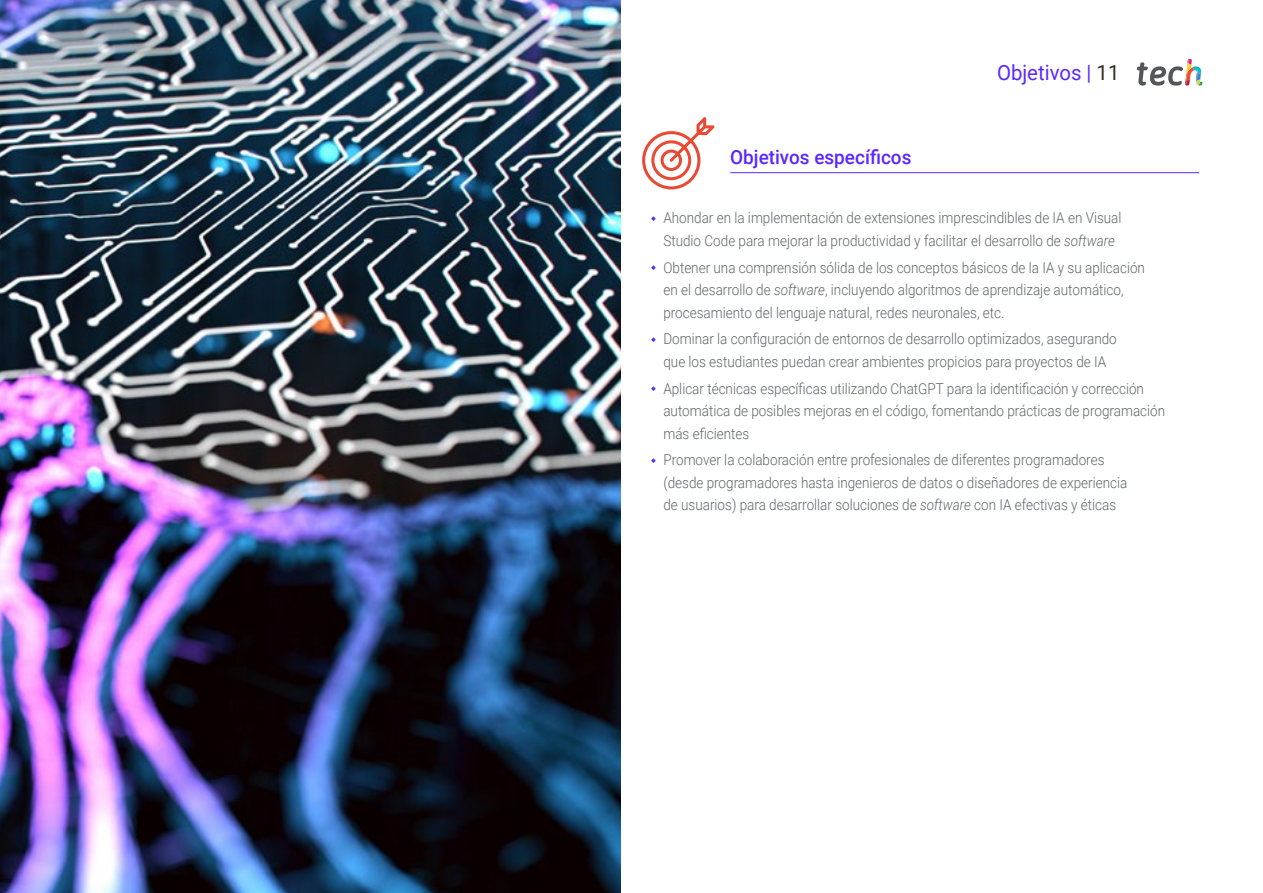
<style>
.page{position:relative;width:1263px;height:893px;background:#fff}
.page>*{position:absolute;margin:0;border:0;box-sizing:border-box;transform-origin:0 0}
.t1{font:21px "Roboto";color:#5927ff}
.t2{font:500 19.5px "Roboto";color:#5927ff}
.t3{font:300 15px/22.5px "Roboto";color:#61646a;scale:.9 1}
.s1{color:#312e20}
.s2{font-style:italic}
</style>
<div class="page">
<hr style="left:730px;top:172px;width:469px;height:1px;background:#5927ff">
<svg style="left:642px;top:117px;width:72px;height:72px"></svg>
<img style="left:0;top:0;width:621px;height:893px">
<svg style="left:1137px;top:59px;width:65px;height:27px"></svg>
<h2 class="t2" style="left:730px;top:144px;width:183px">Objetivos específicos</h2>
<h1 class="t1" style="left:997px;top:57px;width:124px">Objetivos | <span class="s1">11</span></h1>
<p class="t3" style="left:663px;top:206px;width:511px">Ahondar en la implementación de extensiones imprescindibles de IA en Visual<br>Studio Code para mejorar la productividad y facilitar el desarrollo de <span class="s2">software</span></p>
<p class="t3" style="left:663px;top:255px;width:537px">Obtener una comprensión sólida de los conceptos básicos de la IA y su aplicación en el desarrollo de <span class="s2">software</span>, incluyendo algoritmos de aprendizaje automático, procesamiento del lenguaje natural, redes neuronales, etc.</p>
<p class="t3" style="left:663px;top:327px;width:505px">Dominar la configuración de entornos de desarrollo optimizados, asegurando que los estudiantes puedan crear ambientes propicios para proyectos de IA</p>
<p class="t3" style="left:663px;top:376px;width:559px">Aplicar técnicas específicas utilizando ChatGPT para la identificación y corrección automática de posibles mejoras en el código, fomentando prácticas de programación más eficientes</p>
<p class="t3" style="left:663px;top:448px;width:517px">Promover la colaboración entre profesionales de diferentes programadores (desde programadores hasta ingenieros de datos o diseñadores de experiencia de usuarios) para desarrollar soluciones de <span class="s2">software</span> con IA efectivas y éticas</p>
</div>
